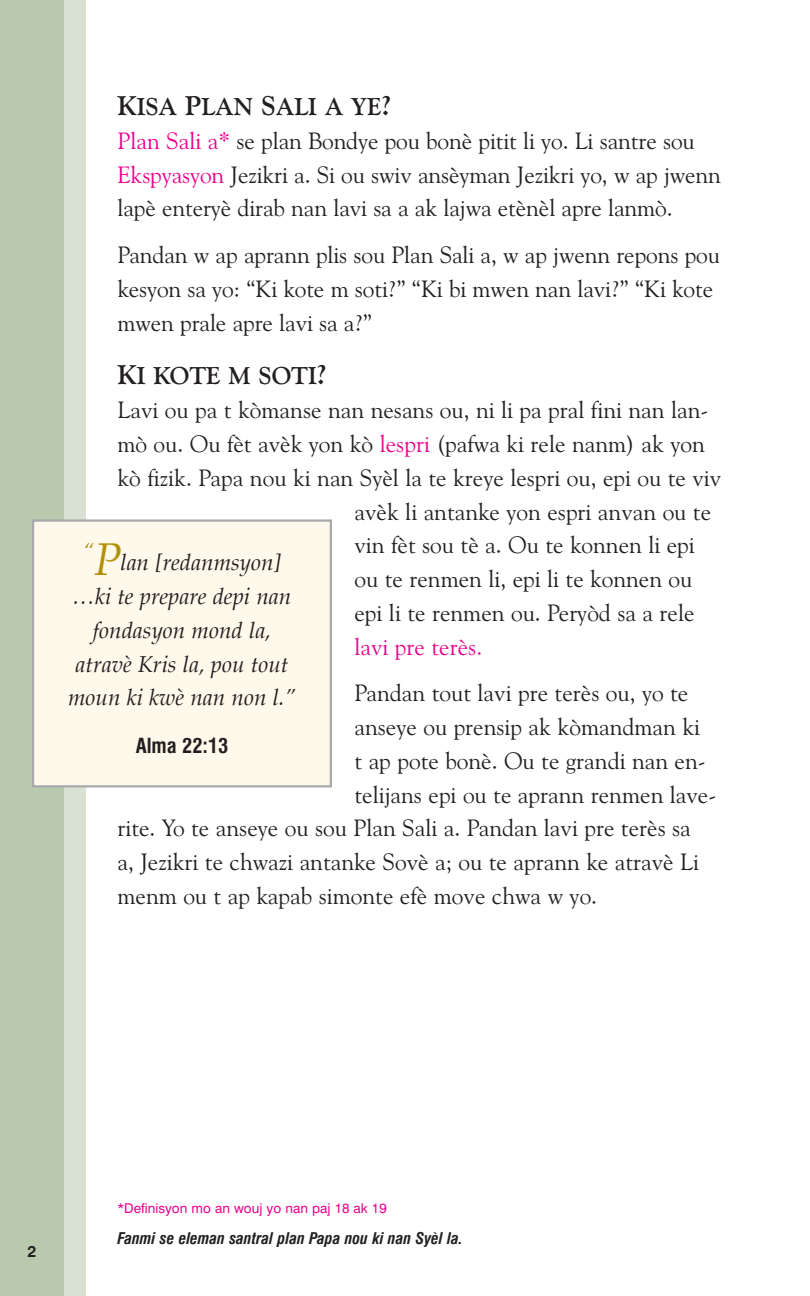
<style>
.page{position:relative;width:810px;height:1296px;background:#fff}
.page>*{position:absolute;margin:0;border:0;box-sizing:border-box;transform-origin:0 0}
.t1{font:700 24.3px "Goudy Old Style BT";color:#231f20}
.t2{font:23.62px/33.8px "Goudy Old Style BT";color:#231f20}
.t3{font:23.62px "Goudy Old Style BT";color:#ed028c}
.t4{font:italic 22.5px/33.8px "Palatino";color:#231f20;text-align:center}
.t5{font:700 condensed 20.25px "Swiss 721 BT";color:#231f20}
.t6{font:italic 700 condensed 15.75px "Swiss 721 BT";color:#231f20}
.t7{font:700 15.75px "Swiss 721 BT";color:#231f20}
.t8{font:13.5px "Swiss 721 BT";color:#ed028c}
.s1{font-size:27px}
.s2{color:#ed028c}
.s3{font-size:45px;color:#b28f03}
</style>
<div class="page">
<svg style="left:0;top:0;width:332px;height:1296px"></svg>
<p class="t1" style="left:117px;top:97px;width:276px"><span class="s1">K</span>ISA <span class="s1">P</span>LAN <span class="s1">S</span>ALI A YE<span class="s1">?</span></p>
<p class="t2" style="left:117px;top:126px;width:605px"><span class="s2">Plan Sali a*</span> se plan Bondye pou bonè pitit li yo. Li santre sou<br><span class="s2">Ekspyasyon</span> Jezikri a. Si ou swiv ansèyman Jezikri yo, w ap jwenn lapè enteryè dirab nan lavi sa a ak lajwa etènèl apre lanmò.</p>
<p class="t2" style="left:117px;top:240px;width:604px">Pandan w ap aprann plis sou Plan Sali a, w ap jwenn repons pou kesyon sa yo: “Ki kote m soti?” “Ki bi mwen nan lavi?” “Ki kote mwen prale apre lavi sa a?”</p>
<p class="t1" style="left:117px;top:366px;width:211px"><span class="s1">K</span>I KOTE M SOTI<span class="s1">?</span></p>
<p class="t2" style="left:117px;top:395px;width:592px">Lavi ou pa t kòmanse nan nesans ou, ni li pa pral fini nan lan-</p>
<p class="t2" style="left:117px;top:429px;width:589px">mò ou. Ou fèt avèk yon kò <span class="s2">lespri</span> (pafwa ki rele nanm) ak yon</p>
<p class="t2" style="left:117px;top:462px;width:605px">kò fizik. Papa nou ki nan Syèl la te kreye lespri ou, epi ou te viv</p>
<p class="t2" style="left:355px;top:496px;width:358px">avèk li antanke yon espri anvan ou te</p>
<p class="t2" style="left:355px;top:530px;width:342px">vin fèt sou tè a. Ou te konnen li epi</p>
<p class="t2" style="left:355px;top:564px;width:339px">ou te renmen li, epi li te konnen ou</p>
<p class="t2" style="left:355px;top:597px;width:342px">epi li te renmen ou. Peryòd sa a rele</p>
<p class="t3" style="left:355px;top:637px;width:129px">lavi pre terès.</p>
<p class="t2" style="left:355px;top:678px;width:335px">Pandan tout lavi pre terès ou, yo te</p>
<p class="t2" style="left:355px;top:712px;width:347px">anseye ou prensip ak kòmandman ki</p>
<p class="t2" style="left:355px;top:745px;width:353px">t ap pote bonè. Ou te grandi nan en-</p>
<p class="t2" style="left:355px;top:779px;width:363px">telijans epi ou te aprann renmen lave-</p>
<p class="t2" style="left:117px;top:813px;width:575px">rite. Yo te anseye ou sou Plan Sali a. Pandan lavi pre terès sa</p>
<p class="t2" style="left:117px;top:847px;width:583px">a, Jezikri te chwazi antanke Sovè a; ou te aprann ke atravè Li</p>
<p class="t2" style="left:117px;top:881px;width:481px">menm ou t ap kapab simonte efè move chwa w yo.</p>
<p class="t4" style="left:68px;top:547px;width:229px"><sup>“</sup><span class="s3">P</span>lan [redanmsyon] …ki te prepare depi nan fondasyon mond la, atravè Kris la, pou tout moun ki kwè nan non l.”</p>
<p class="t5" style="left:136px;top:733px;width:94px">Alma 22:13</p>
<p class="t7" style="left:28px;top:1242px;width:10px">2</p>
<p class="t8" style="left:117px;top:1203px;width:271px">*Definisyon mo an wouj yo nan paj 18 ak 19</p>
<p class="t6" style="left:117px;top:1232px;width:347px">Fanmi se eleman santral plan Papa nou ki nan Syèl la.</p>
</div>
